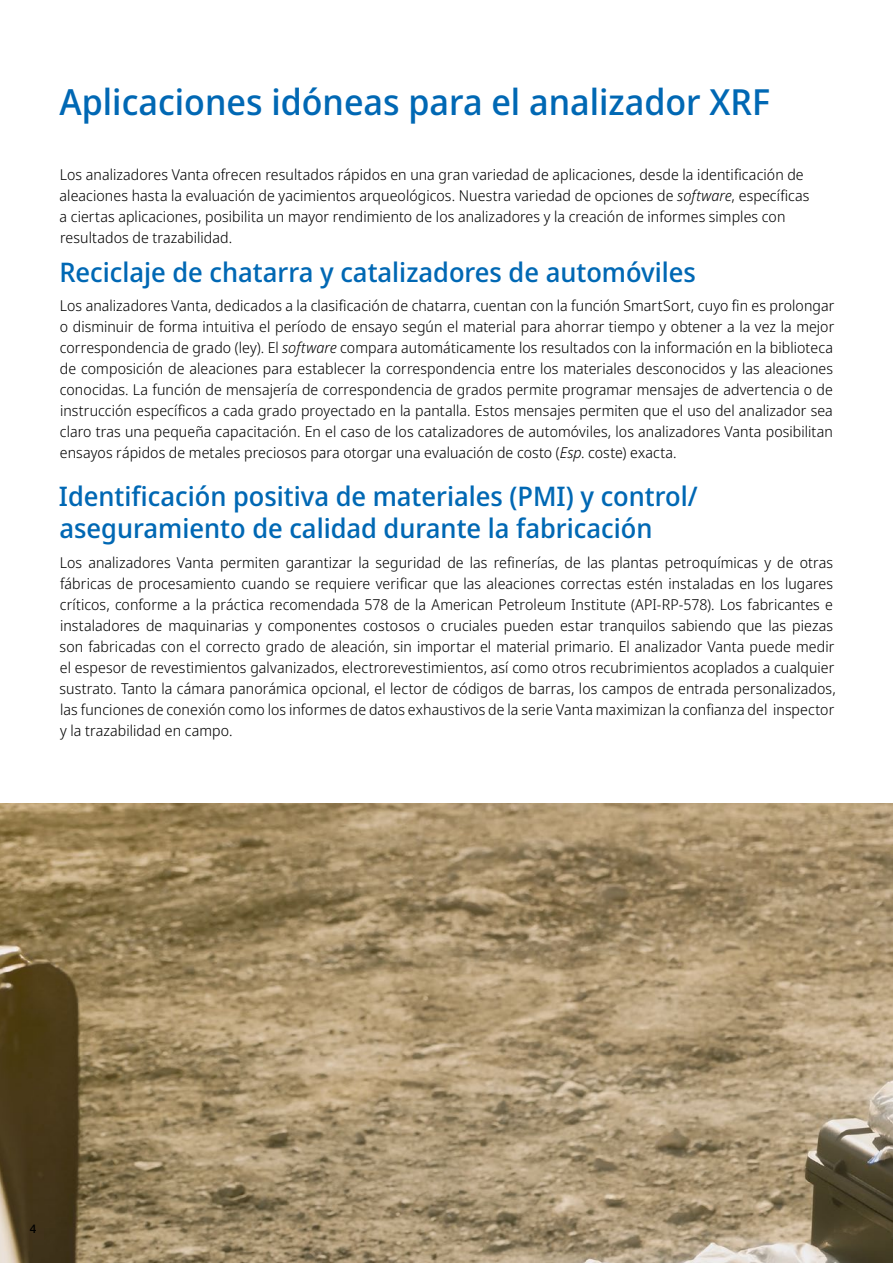
<style>
.page{position:relative;width:893px;height:1263px;background:#fff}
.page>*{position:absolute;margin:0;border:0;box-sizing:border-box;transform-origin:0 0}
.Title_24{font:500 36px "Noto Sans Display";color:#0068b4}
.Subtitle_18{font:500 27px/32.4px "Noto Sans Display";color:#0068b4}
.Text{font:300 15px/21px "Noto Sans Display";letter-spacing:.005em;color:#000}
.t1{font:500 12px "Helvetica Neue LTW1 G";color:#000}
.s1{font-style:italic}
</style>
<div class="page">
<img style="left:0;top:804px;width:893px;height:459px">
<p class="Title_24" style="left:60px;top:76px;width:712px">Aplicaciones idóneas para el analizador XRF</p>
<p class="Text" style="left:60px;top:165px;width:751px">Los analizadores Vanta ofrecen resultados rápidos en una gran variedad de aplicaciones, desde la identificación de aleaciones hasta la evaluación de yacimientos arqueológicos. Nuestra variedad de opciones de <span class="s1">software</span>, específicas a ciertas aplicaciones, posibilita un mayor rendimiento de los analizadores y la creación de informes simples con resultados de trazabilidad.</p>
<p class="Subtitle_18" style="left:59px;top:256px;width:638px">Reciclaje de chatarra y catalizadores de automóviles</p>
<p class="Text" style="left:60px;top:295px;width:776px;text-align:justify">Los analizadores Vanta, dedicados a la clasificación de chatarra, cuentan con la función SmartSort, cuyo fin es prolongar o disminuir de forma intuitiva el período de ensayo según el material para ahorrar tiempo y obtener a la vez la mejor correspondencia de grado (ley). El <span class="s1">software</span> compara automáticamente los resultados con la información en la biblioteca de composición de aleaciones para establecer la correspondencia entre los materiales desconocidos y las aleaciones conocidas. La función de mensajería de correspondencia de grados permite programar mensajes de advertencia o de instrucción específicos a cada grado proyectado en la pantalla. Estos mensajes permiten que el uso del analizador sea claro tras una pequeña capacitación. En el caso de los catalizadores de automóviles, los analizadores Vanta posibilitan ensayos rápidos de metales preciosos para otorgar una evaluación de costo (<span class="s1">Esp</span>. coste) exacta.</p>
<p class="Subtitle_18" style="left:59px;top:480px;width:640px">Identificación positiva de materiales (PMI) y control/ aseguramiento de calidad durante la fabricación</p>
<p class="Text" style="left:60px;top:552px;width:778px">Los analizadores Vanta permiten garantizar la seguridad de las refinerías, de las plantas petroquímicas y de otras fábricas de procesamiento cuando se requiere verificar que las aleaciones correctas estén instaladas en los lugares críticos, conforme a la práctica recomendada 578 de la American Petroleum Institute (API-RP-578). Los fabricantes e instaladores de maquinarias y componentes costosos o cruciales pueden estar tranquilos sabiendo que las piezas son fabricadas con el correcto grado de aleación, sin importar el material primario. El analizador Vanta puede medir el espesor de revestimientos galvanizados, electrorevestimientos, así como otros recubrimientos acoplados a cualquier sustrato. Tanto la cámara panorámica opcional, el lector de códigos de barras, los campos de entrada personalizados, las funciones de conexión como los informes de datos exhaustivos de la serie Vanta maximizan la confianza del inspector y la trazabilidad en campo.</p>
<p class="t1" style="left:30px;top:1222px;width:8px">4</p>
</div>
